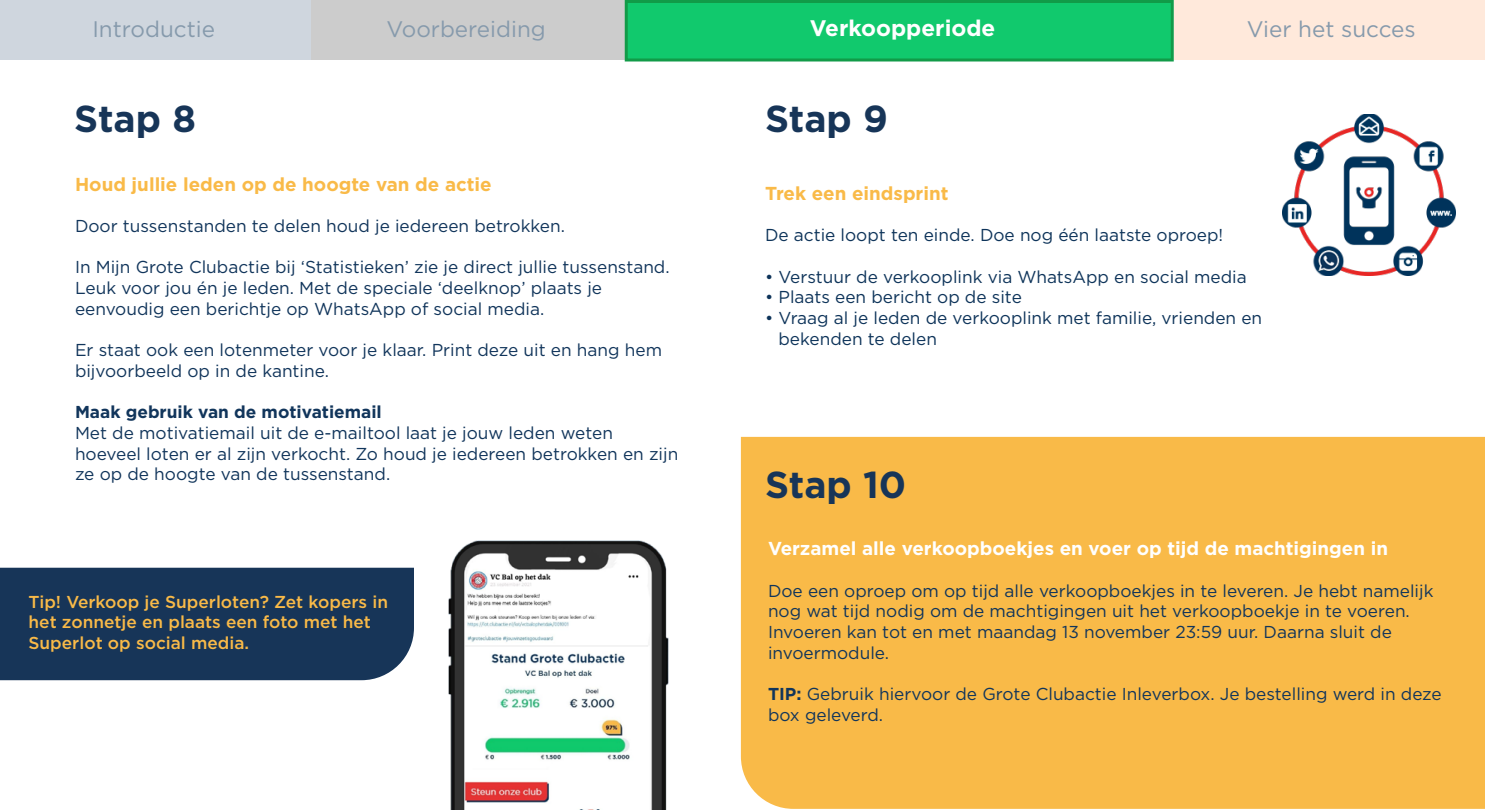
<style>
.page{position:relative;width:1485px;height:810px;background:#fff}
.page>*{position:absolute;margin:0;border:0;box-sizing:border-box;transform-origin:0 0}
.t1{font:700 37.5px "Gotham";color:#173558}
.t2{font:22.5px "Gotham";color:#869aac}
.t3{font:700 22.5px "Gotham";color:#fff}
.t4{font:700 18.75px "Gotham";color:#fff}
.t5{font:700 18.75px "Gotham";color:#f9ba48}
.t6{font:17.25px/20.7px "Gotham";color:#11355b}
.t7{font:17.25px/20.7px "Gotham";color:#0e345a}
.t8{font:500 17.25px/20.7px "Gotham";color:#f9ba48}
.t9{font:700 17.25px "Gotham";color:#11355b}
.s1{font-weight:700}
</style>
<div class="page">
<div style="left:0;top:0;width:311px;height:60px;background:#cfd6de"></div>
<div style="left:311px;top:0;width:315px;height:60px;background:#ccc"></div>
<div style="left:625px;top:0;width:549px;height:62px;background:#11c96d;border:3px solid #119b48"></div>
<div style="left:1174px;top:0;width:311px;height:60px;background:#ffe9db"></div>
<div style="left:741px;top:437px;width:744px;height:372px;background:#f9ba48"></div>
<img style="left:1283px;top:114px;width:173px;height:161px">
<div style="left:0;top:568px;width:414px;height:112px;background:#173558"></div>
<img style="left:448px;top:540px;width:221px;height:270px">
<h2 class="t2" style="left:92px;top:15px;width:124px">Introductie</h2>
<h2 class="t2" style="left:387px;top:15px;width:161px">Voorbereiding</h2>
<h2 class="t3" style="left:810px;top:15px;width:187px">Verkoopperiode</h2>
<h2 class="t2" style="left:1247px;top:15px;width:171px">Vier het succes</h2>
<h1 class="t1" style="left:74px;top:97px;width:123px">Stap 8</h1>
<p class="t5" style="left:75px;top:173px;width:418px">Houd jullie leden op de hoogte van de actie</p>
<p class="t6" style="left:75px;top:215px;width:492px">Door tussenstanden te delen houd je iedereen betrokken.</p>
<p class="t6" style="left:75px;top:257px;width:596px">In Mijn Grote Clubactie bij ‘Statistieken’ zie je direct jullie tussenstand.<br>Leuk voor jou én je leden. Met de speciale ‘deelknop’ plaats je eenvoudig een berichtje op WhatsApp of social media.</p>
<p class="t6" style="left:75px;top:339px;width:589px">Er staat ook een lotenmeter voor je klaar. Print deze uit en hang hem bijvoorbeeld op in de kantine.</p>
<p class="t9" style="left:75px;top:402px;width:308px">Maak gebruik van de motivatiemail</p>
<p class="t6" style="left:75px;top:422px;width:605px">Met de motivatiemail uit de e-mailtool laat je jouw leden weten hoeveel loten er al zijn verkocht. Zo houd je iedereen betrokken en zijn ze op de hoogte van de tussenstand.</p>
<p class="t8" style="left:29px;top:591px;width:361px">Tip! Verkoop je Superloten? Zet kopers in het zonnetje en plaats een foto met het<br>Superlot op social media.</p>
<h1 class="t1" style="left:765px;top:97px;width:124px">Stap 9</h1>
<p class="t5" style="left:765px;top:182px;width:185px">Trek een eindsprint</p>
<p class="t7" style="left:765px;top:224px;width:460px">De actie loopt ten einde. Doe nog één laatste oproep!</p>
<p class="t7" style="left:765px;top:266px;width:483px">• Verstuur de verkooplink via WhatsApp en social media</p>
<p class="t7" style="left:765px;top:286px;width:258px">• Plaats een bericht op de site</p>
<p class="t7" style="left:779px;top:307px;width:485px;text-indent:-14px">• Vraag al je leden de verkooplink met familie, vrienden en bekenden te delen</p>
<h1 class="t1" style="left:765px;top:463px;width:143px">Stap 10</h1>
<p class="t4" style="left:768px;top:538px;width:622px">Verzamel alle verkoopboekjes en voer op tijd de machtigingen in</p>
<p class="t6" style="left:768px;top:580px;width:667px">Doe een oproep om op tijd alle verkoopboekjes in te leveren. Je hebt namelijk nog wat tijd nodig om de machtigingen uit het verkoopboekje in te voeren.<br>Invoeren kan tot en met maandag 13 november 23:59 uur. Daarna sluit de invoermodule.</p>
<p class="t6" style="left:768px;top:683px;width:675px"><span class="s1">TIP:</span> Gebruik hiervoor de Grote Clubactie Inleverbox. Je bestelling werd in deze box geleverd.</p>
</div>
